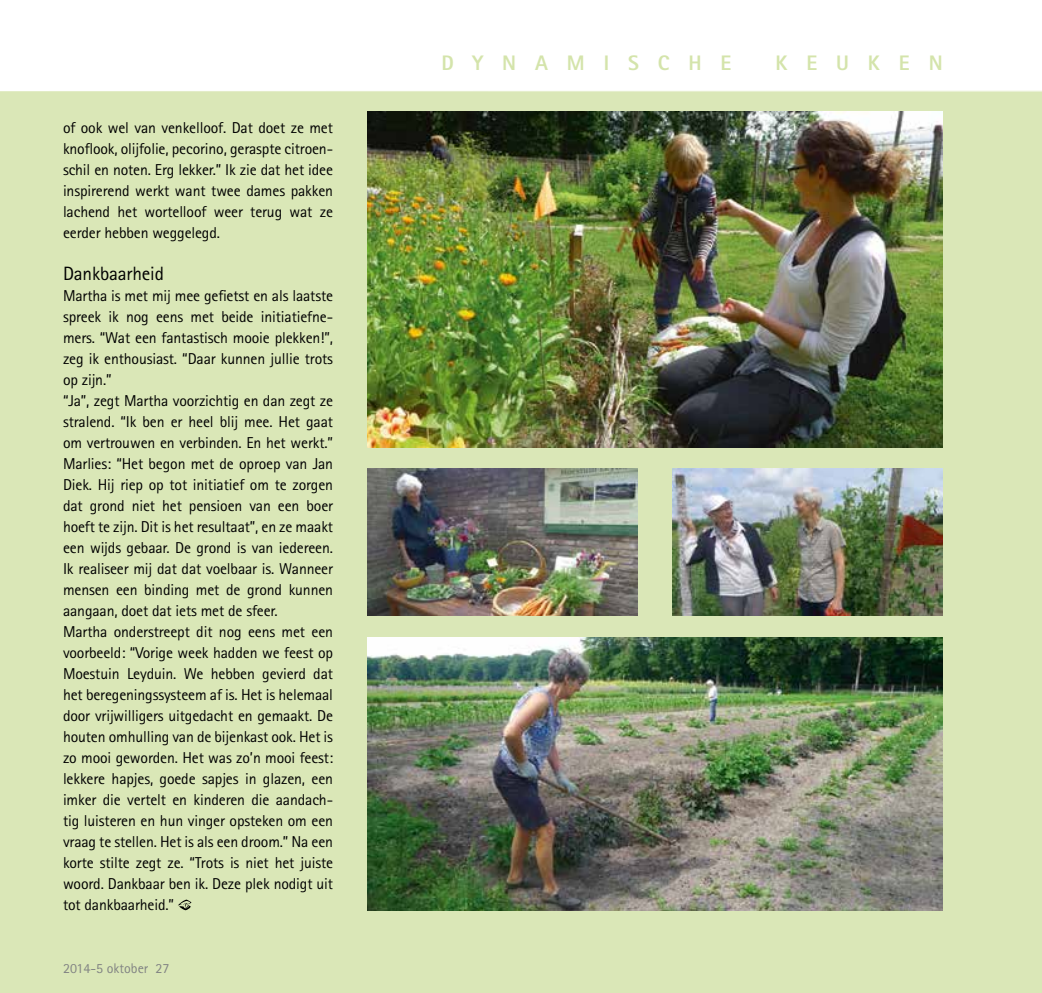
<style>
.page{position:relative;width:1042px;height:993px;background:#fff}
.page>*{position:absolute;margin:0;border:0;box-sizing:border-box;transform-origin:0 0}
.t1{font:800 21px "Rotis Sans Serif";letter-spacing:.9em;color:#d4e4ab}
.t2{font:19.25px "Rotis Sans Serif";letter-spacing:-.01em;color:#000}
.t3{font:15.75px/21px "Rotis Sans Serif";letter-spacing:-.01em;color:#000;text-align:justify}
.t4{font:14px "Rotis Sans Serif";color:#818383}
</style>
<div class="page">
<div style="left:0;top:92px;width:1042px;height:900px;background:#dae7b7"></div>
<svg style="left:178px;top:899px;width:13px;height:10px"></svg>
<hr style="left:0;top:91px;width:1042px;height:1px;background:#e2ecc6">
<img style="left:368px;top:111px;width:575px;height:336px">
<img style="left:368px;top:637px;width:575px;height:272px">
<img style="left:368px;top:468px;width:270px;height:147px">
<img style="left:672px;top:468px;width:271px;height:147px">
<p class="t3" style="left:63px;top:117px;width:272px">of ook wel van venkelloof. Dat doet ze met knoflook, olijfolie, pecorino, geraspte citroen&shy;schil en noten. Erg lekker.” Ik zie dat het idee inspirerend werkt want twee dames pakken lachend het wortelloof weer terug wat ze eerder hebben weggelegd.</p>
<p class="t2" style="left:63px;top:262px;width:102px">Dankbaarheid</p>
<p class="t3" style="left:63px;top:285px;width:272px;text-align:left">Martha is met mij mee gefietst en als laatste spreek ik nog eens met beide initiatiefne&shy;mers. “Wat een fantastisch mooie plekken!”, zeg ik enthousiast. “Daar kunnen jullie trots op zijn.”<br>“Ja”, zegt Martha voorzichtig en dan zegt ze stralend. “Ik ben er heel blij mee. Het gaat om vertrouwen en verbinden. En het werkt.” Marlies: “Het begon met de oproep van Jan Diek. Hij riep op tot initiatief om te zorgen dat grond niet het pensioen van een boer hoeft te zijn. Dit is het resultaat”, en ze maakt een wijds gebaar. De grond is van iedereen.<br>Ik realiseer mij dat dat voelbaar is. Wanneer mensen een binding met de grond kunnen aangaan, doet dat iets met de sfeer.<br>Martha onderstreept dit nog eens met een voorbeeld: “Vorige week hadden we feest op Moestuin Leyduin. We hebben gevierd dat het beregeningssysteem af is. Het is helemaal door vrijwilligers uitgedacht en gemaakt. De houten omhulling van de bijenkast ook. Het is zo mooi geworden. Het was zo’n mooi feest: lekkere hapjes, goede sapjes in glazen, een imker die vertelt en kinderen die aandach&shy;tig luisteren en hun vinger opsteken om een vraag te stellen. Het is als een droom.” Na een korte stilte zegt ze. “Trots is niet het juiste woord. Dankbaar ben ik. Deze plek nodigt uit tot dankbaarheid.”</p>
<p class="t4" style="left:63px;top:959px;width:108px">2014-5 oktober 27</p>
<h1 class="t1" style="left:441px;top:49px;width:291px">DYNAMISCHE</h1>
<h1 class="t1" style="left:775px;top:49px;width:169px">KEUKEN</h1>
</div>
